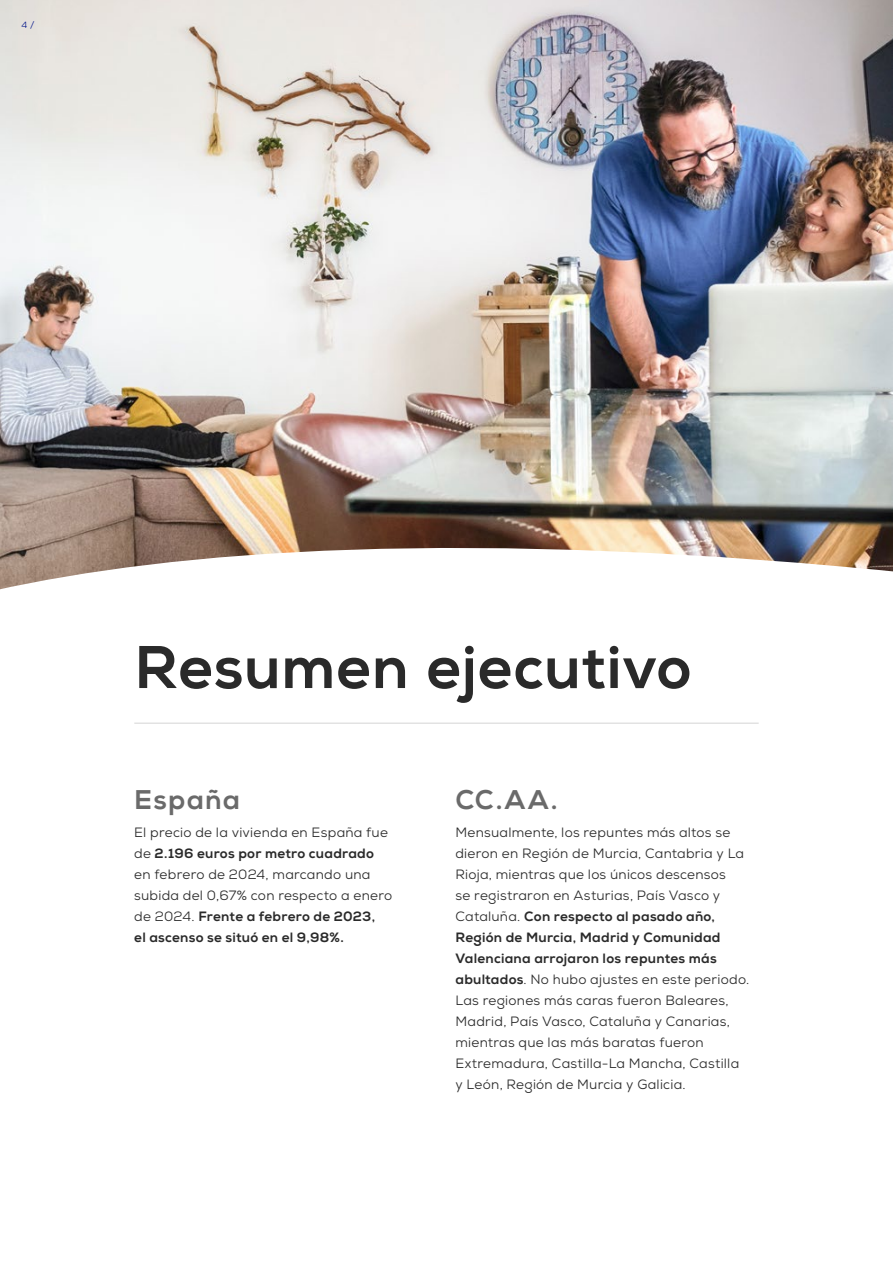
<style>
.page{position:relative;width:893px;height:1263px;background:#fff}
.page>*{position:absolute;margin:0;border:0;box-sizing:border-box;transform-origin:0 0}
.t1{font:800 60px "Nexa";letter-spacing:.01em;color:#2a2a2a}
.t2{font:800 27px "Nexa";letter-spacing:.045em;color:#6a6a6a}
.t3{font:13.5px/21px "Nexa";letter-spacing:.02em;color:#2a2a2a}
.t4{font:9px "Nexa";color:#001489}
.s1{font-weight:800}
</style>
<div class="page">
<img style="left:0;top:0;width:893px;height:487px">
<svg style="left:0;top:487px;width:893px;height:236px"></svg>
<hr style="left:134px;top:723px;width:625px;height:1px;background:#d4d4d4">
<p class="t4" style="left:22px;top:19px;width:14px">4 /</p>
<p class="t1" style="left:134px;top:630px;width:559px">Resumen ejecutivo</p>
<p class="t2" style="left:134px;top:783px;width:107px">España</p>
<p class="t3" style="left:134px;top:822px;width:259px">El precio de la vivienda en España fue de <span class="s1">2.196 euros por metro cuadrado </span>en febrero de 2024, marcando una subida del 0,67% con respecto a enero de 2024. <span class="s1">Frente a febrero de 2023,<br>el ascenso se situó en el 9,98%.</span></p>
<p class="t2" style="left:455px;top:783px;width:104px">CC.AA.</p>
<p class="t3" style="left:455px;top:822px;width:295px">Mensualmente, los repuntes más altos se dieron en Región de Murcia, Cantabria y La Rioja, mientras que los únicos descensos<br>se registraron en Asturias, País Vasco y Cataluña. <span class="s1">Con respecto al pasado año, Región de Murcia, Madrid y Comunidad Valenciana arrojaron los repuntes más abultados</span>. No hubo ajustes en este periodo.<br>Las regiones más caras fueron Baleares, Madrid, País Vasco, Cataluña y Canarias, mientras que las más baratas fueron Extremadura, Castilla-La Mancha, Castilla y León, Región de Murcia y Galicia.</p>
</div>
